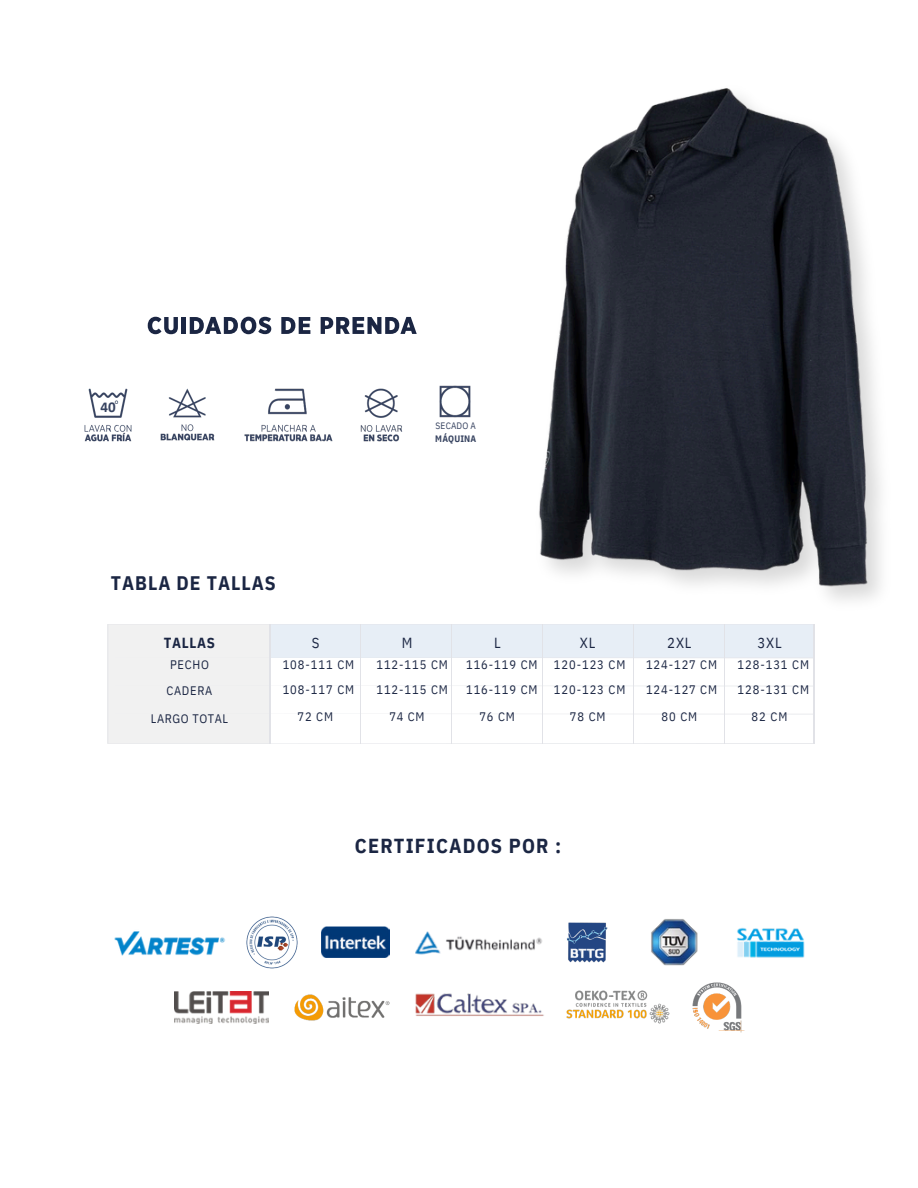
<style>
.page{position:relative;width:918px;height:1188px;background:#fff}
.page>*{position:absolute;margin:0;border:0;box-sizing:border-box;transform-origin:0 0}
.t1{font:700 20.25px "IBM Plex Sans Cond";letter-spacing:.06em;color:#1b2643}
.t2{font:700 19.65px "IBM Plex Sans Cond";letter-spacing:.05em;color:#1b2643}
.t3{font:700 15px "Calibri";color:#374360}
.t4{font:14.55px "IBM Plex Sans Cond";letter-spacing:.06em;color:#1b2643}
.t5{font:700 14.55px "IBM Plex Sans Cond";letter-spacing:.045em;color:#1b2643}
.t6{font:12.3px/24.8px "IBM Plex Sans Cond";letter-spacing:.075em;color:#1b2643}
.t7{font:12.3px "IBM Plex Sans Cond";letter-spacing:.045em;color:#1b2643}
.t8{font:9.3px/12.3px "IBM Plex Sans Cond";letter-spacing:.02em;color:#374360}
.s1{font-weight:700}
</style>
<div class="page">
<img style="left:294px;top:994px;width:96px;height:27px">
<img style="left:692px;top:982px;width:53px;height:51px">
<img style="left:566px;top:990px;width:104px;height:34px">
<img style="left:415px;top:993px;width:129px;height:23px">
<img style="left:174px;top:991px;width:95px;height:33px">
<img style="left:246px;top:916px;width:52px;height:53px">
<img style="left:737px;top:927px;width:68px;height:31px">
<img style="left:322px;top:926px;width:67px;height:32px">
<img style="left:566px;top:922px;width:42px;height:41px">
<img style="left:114px;top:931px;width:111px;height:25px">
<img style="left:415px;top:931px;width:127px;height:24px">
<img style="left:651px;top:919px;width:46px;height:47px">
<hr style="left:814px;top:625px;width:1px;height:119px;background:#374360">
<svg style="left:108px;top:624px;width:706px;height:120px"></svg>
<img style="left:539px;top:88px;width:342px;height:513px">
<img style="left:84px;top:388px;width:48px;height:54px">
<img style="left:160px;top:388px;width:55px;height:53px">
<img style="left:244px;top:388px;width:89px;height:54px">
<img style="left:360px;top:388px;width:43px;height:54px">
<svg style="left:148px;top:317px;width:30px;height:17px"></svg>
<hr style="left:182px;top:317px;width:4px;height:17px;background:#1b2643">
<svg style="left:190px;top:317px;width:81px;height:17px"></svg>
<svg style="left:281px;top:317px;width:29px;height:17px"></svg>
<svg style="left:321px;top:317px;width:96px;height:17px"></svg>
<img style="left:439px;top:385px;width:32px;height:33px">
<p class="t3" style="left:100px;top:401px;width:17px">40</p>
<p class="t8" style="left:435px;top:420px;width:42px">SECADO A<br><span class="s1">MÁQUINA</span></p>
<p class="t2" style="left:111px;top:570px;width:166px">TABLA DE TALLAS</p>
<p class="t5" style="left:164px;top:633px;width:53px">TALLAS</p>
<p class="t6" style="left:166px;top:652px;width:48px;line-height:25.8px">PECHO<br>CADERA</p>
<p class="t7" style="left:151px;top:711px;width:79px">LARGO TOTAL</p>
<p class="t4" style="left:312px;top:633px;width:9px">S</p>
<p class="t6" style="left:283px;top:652px;width:73px">108-111 CM<br>108-117 CM</p>
<p class="t6" style="left:297px;top:704px;width:37px">72 CM</p>
<p class="t4" style="left:402px;top:633px;width:12px">M</p>
<p class="t6" style="left:376px;top:652px;width:73px">112-115 CM<br>112-115 CM</p>
<p class="t6" style="left:390px;top:704px;width:36px">74 CM</p>
<p class="t4" style="left:494px;top:633px;width:8px">L</p>
<p class="t6" style="left:466px;top:652px;width:73px">116-119 CM<br>116-119 CM</p>
<p class="t6" style="left:479px;top:704px;width:37px">76 CM</p>
<p class="t4" style="left:580px;top:633px;width:17px">XL</p>
<p class="t6" style="left:554px;top:652px;width:73px">120-123 CM<br>120-123 CM</p>
<p class="t6" style="left:570px;top:704px;width:37px">78 CM</p>
<p class="t4" style="left:667px;top:633px;width:26px">2XL</p>
<p class="t6" style="left:646px;top:652px;width:73px">124-127 CM<br>124-127 CM</p>
<p class="t6" style="left:661px;top:704px;width:37px">80 CM</p>
<p class="t4" style="left:757px;top:633px;width:26px">3XL</p>
<p class="t6" style="left:737px;top:652px;width:73px">128-131 CM<br>128-131 CM</p>
<p class="t6" style="left:752px;top:704px;width:37px">82 CM</p>
<h1 class="t1" style="left:355px;top:832px;width:208px">CERTIFICADOS POR :</h1>
</div>
